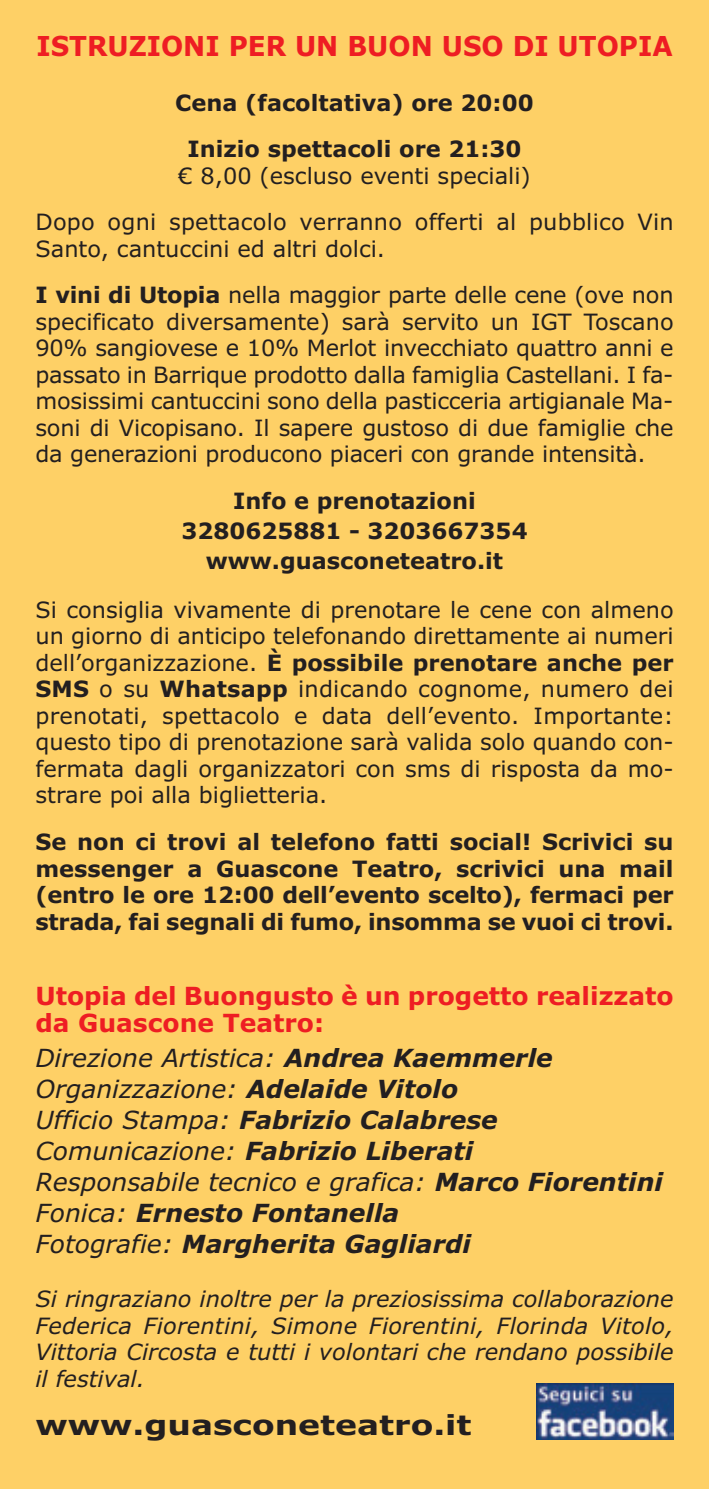
<style>
.page{position:relative;width:709px;height:1489px;background:#fff}
.page>*{position:absolute;margin:0;border:0;box-sizing:border-box;transform-origin:0 0}
.t1{font:700 27.5px "Verdana";color:#ee1d23;scale:.95 1}
.t2{font:700 27.5px "Verdana";color:#231f20;scale:1.2 1}
.t3{font:italic 700 25px/31px "Verdana";color:#231f20}
.t4{font:700 25px/27.5px "Verdana";color:#ee1d23}
.t5{font:22.5px/26.5px "Verdana";color:#231f20;text-align:justify}
.t6{font:700 22.5px/26.5px "Verdana";color:#231f20;text-align:center}
.t7{font:italic 22.5px/26.5px "Verdana";color:#231f20;text-align:justify}
.s1{font-weight:700}
.s2{font-weight:400}
</style>
<div class="page">
<div style="left:0;top:0;width:709px;height:1488px;background:#fed066"></div>
<img style="left:536px;top:1383px;width:137px;height:56px">
<p class="t1" style="left:36px;top:36px;width:671px">ISTRUZIONI PER UN BUON USO DI UTOPIA</p>
<p class="t6" style="left:175px;top:81px;width:360px;line-height:46.5px">Cena (facoltativa) ore 20:00<br>Inizio spettacoli ore 21:30</p>
<p class="t5" style="left:35px;top:154px;width:639px;line-height:46.5px;text-align:center">€ 8,00 (escluso eventi speciali)<br>Dopo ogni spettacolo verranno offerti al pubblico Vin</p>
<p class="t5" style="left:35px;top:227px;width:639px;line-height:46.5px">Santo, cantuccini ed altri dolci.<br><span class="s1">I vini di Utopia</span> nella maggior parte delle cene (ove non</p>
<p class="t5" style="left:35px;top:310px;width:639px">specificato diversamente) sarà servito un IGT Toscano 90% sangiovese e 10% Merlot invecchiato quattro anni e passato in Barrique prodotto dalla famiglia Castellani. I fa&shy;mosissimi cantuccini sono della pasticceria artigianale Ma&shy;soni di Vicopisano. Il sapere gustoso di due famiglie che da generazioni producono piaceri con grande intensità.</p>
<p class="t6" style="left:181px;top:487px;width:348px;line-height:30px">Info e prenotazioni<br>3280625881 - 3203667354 www.guasconeteatro.it</p>
<p class="t5" style="left:35px;top:598px;width:639px">Si consiglia vivamente di prenotare le cene con almeno un giorno di anticipo telefonando direttamente ai numeri dell’organizzazione. <span class="s1">È possibile prenotare anche per SMS</span> o su <span class="s1">Whatsapp</span> indicando cognome, numero dei prenotati, spettacolo e data dell’evento. Importante: questo tipo di prenotazione sarà valida solo quando con&shy;fermata dagli organizzatori con sms di risposta da mo&shy;strare poi alla biglietteria.</p>
<p class="t6" style="left:35px;top:830px;width:639px;text-align:justify">Se non ci trovi al telefono fatti social! Scrivici su messenger a Guascone Teatro, scrivici una mail (entro le ore 12:00 dell’evento scelto), fermaci per strada, fai segnali di fumo, insomma se vuoi ci trovi.</p>
<p class="t4" style="left:35px;top:983px;width:639px">Utopia del Buongusto è un progetto realizzato da Guascone Teatro:</p>
<p class="t3" style="left:35px;top:1044px;width:629px"><span class="s2">Direzione Artistica:</span> Andrea Kaemmerle <span class="s2">Organizzazione:</span> Adelaide Vitolo<br><span class="s2">Ufficio Stampa:</span> Fabrizio Calabrese <span class="s2">Comunicazione:</span> Fabrizio Liberati<br><span class="s2">Responsabile tecnico e grafica:</span> Marco Fiorentini <span class="s2">Fonica:</span> Ernesto Fontanella<br><span class="s2">Fotografie:</span> Margherita Gagliardi</p>
<p class="t7" style="left:35px;top:1287px;width:639px">Si ringraziano inoltre per la preziosissima collaborazione Federica Fiorentini, Simone Fiorentini, Florinda Vitolo, Vittoria Circosta e tutti i volontari che rendano possibile il festival.</p>
<p class="t2" style="left:35px;top:1413px;width:365px">www.guasconeteatro.it</p>
</div>
